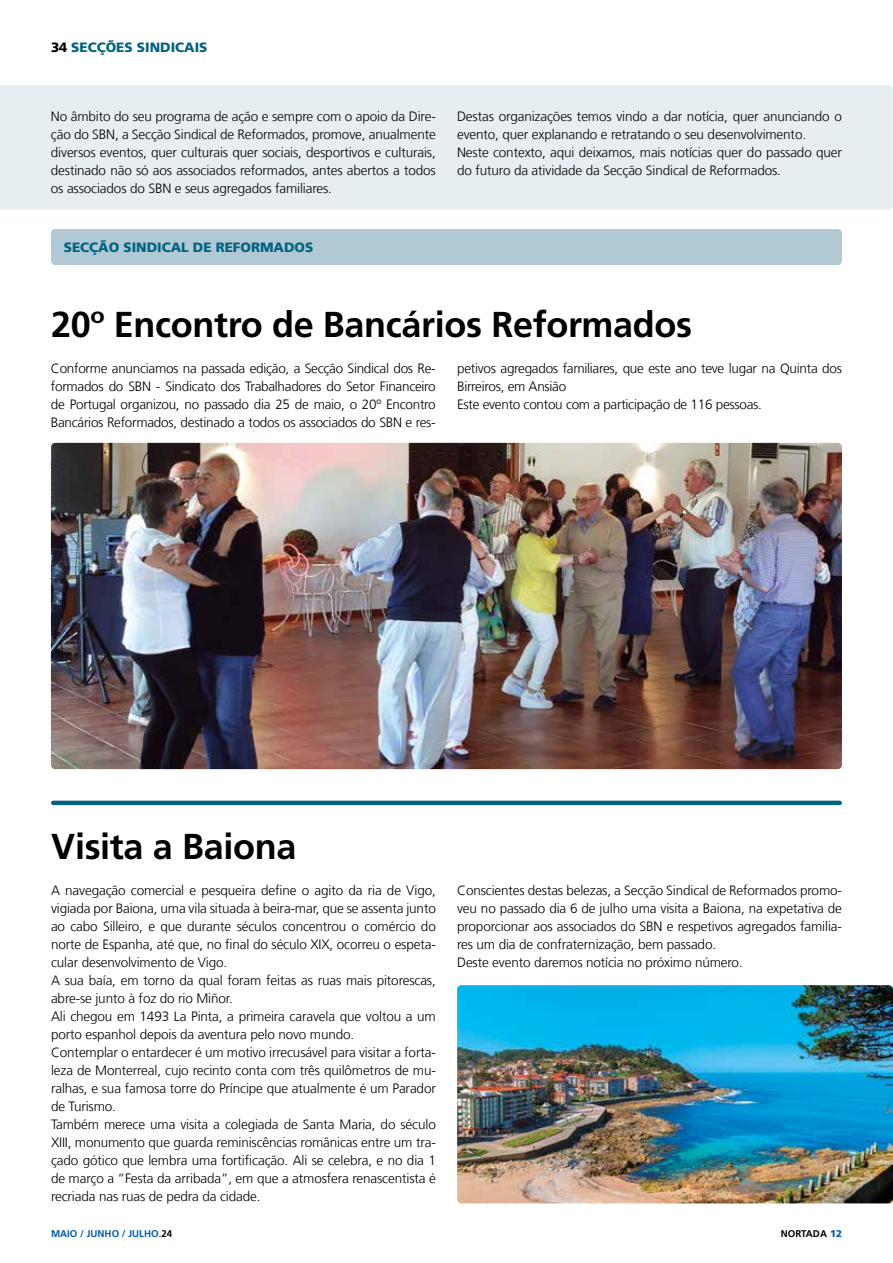
<style>
.page{position:relative;width:893px;height:1263px;background:#fff}
.page>*{position:absolute;margin:0;border:0;box-sizing:border-box;transform-origin:0 0}
.t1{font:700 36px "Frutiger LT Com";letter-spacing:-.01em;color:#000}
.t2{font:300 13.5px/18px "Frutiger LT Com";letter-spacing:-.01em;color:#000}
.t3{font:900 13.5px "Frutiger LT Com";color:#00637f}
.t4{font:700 9.75px "Frutiger LT Com";color:#005aa9}
.t5{font:700 9.75px "Frutiger LT Com";color:#000}
.s1{color:#000}
.s2{font-weight:900;color:#005aa9}
</style>
<div class="page">
<div style="left:51px;top:229px;width:791px;height:36px;background:#b1c8d5;border-radius:4px"></div>
<div style="left:0;top:85px;width:893px;height:125px;background:#e7eef2"></div>
<img style="left:51px;top:443px;width:791px;height:326px">
<hr style="left:53px;top:801px;width:787px;height:4px;background:#00637f">
<img style="left:457px;top:985px;width:436px;height:218px">
<p class="t3" style="left:51px;top:40px;width:158px"><span class="s1">34</span> SECÇÕES SINDICAIS</p>
<p class="t2" style="left:51px;top:107px;width:386px;text-align:justify">No âmbito do seu programa de ação e sempre com o apoio da Dire&shy;ção do SBN, a Secção Sindical de Reformados, promove, anualmente diversos eventos, quer culturais quer sociais, desportivos e culturais, destinado não só aos associados reformados, antes abertos a todos os associados do SBN e seus agregados familiares.</p>
<p class="t2" style="left:457px;top:107px;width:386px">Destas organizações temos vindo a dar notícia, quer anunciando o evento, quer explanando e retratando o seu desenvolvimento.<br>Neste contexto, aqui deixamos, mais notícias quer do passado quer do futuro da atividade da Secção Sindical de Reformados.</p>
<p class="t3" style="left:64px;top:239px;width:251px">SECÇÃO SINDICAL DE REFORMADOS</p>
<h1 class="t1" style="left:51px;top:303px;width:643px">20º Encontro de Bancários Reformados</h1>
<p class="t2" style="left:51px;top:359px;width:386px;text-align:justify">Conforme anunciamos na passada edição, a Secção Sindical dos Re&shy;formados do SBN - Sindicato dos Trabalhadores do Setor Financeiro de Portugal organizou, no passado dia 25 de maio, o 20º Encontro Bancários Reformados, destinado a todos os associados do SBN e res-</p>
<p class="t2" style="left:457px;top:359px;width:386px">petivos agregados familiares, que este ano teve lugar na Quinta dos<br>Birreiros, em Ansião<br>Este evento contou com a participação de 116 pessoas.</p>
<h1 class="t1" style="left:51px;top:825px;width:247px">Visita a Baiona</h1>
<p class="t2" style="left:51px;top:881px;width:386px">A navegação comercial e pesqueira define o agito da ria de Vigo, vigiada por Baiona, uma vila situada à beira-mar, que se assenta junto ao cabo Silleiro, e que durante séculos concentrou o comércio do norte de Espanha, até que, no final do século XIX, ocorreu o espeta&shy;cular desenvolvimento de Vigo.<br>A sua baía, em torno da qual foram feitas as ruas mais pitorescas, abre-se junto à foz do rio Miñor.<br>Ali chegou em 1493 La Pinta, a primeira caravela que voltou a um porto espanhol depois da aventura pelo novo mundo.<br>Contemplar o entardecer é um motivo irrecusável para visitar a forta&shy;leza de Monterreal, cujo recinto conta com três quilômetros de mu&shy;ralhas, e sua famosa torre do Príncipe que atualmente é um Parador de Turismo.<br>Também merece uma visita a colegiada de Santa Maria, do século XIII, monumento que guarda reminiscências românicas entre um tra&shy;çado gótico que lembra uma fortificação. Ali se celebra, e no dia 1 de março a “Festa da arribada”, em que a atmosfera renascentista é recriada nas ruas de pedra da cidade.</p>
<p class="t2" style="left:457px;top:881px;width:386px">Conscientes destas belezas, a Secção Sindical de Reformados promo&shy;veu no passado dia 6 de julho uma visita a Baiona, na expetativa de proporcionar aos associados do SBN e respetivos agregados familia&shy;res um dia de confraternização, bem passado.<br>Deste evento daremos notícia no próximo número.</p>
<p class="t4" style="left:51px;top:1228px;width:123px">MAIO / JUNHO / JULHO.<span class="s1">24</span></p>
<p class="t5" style="left:781px;top:1228px;width:63px">NORTADA <span class="s2">12</span></p>
</div>
